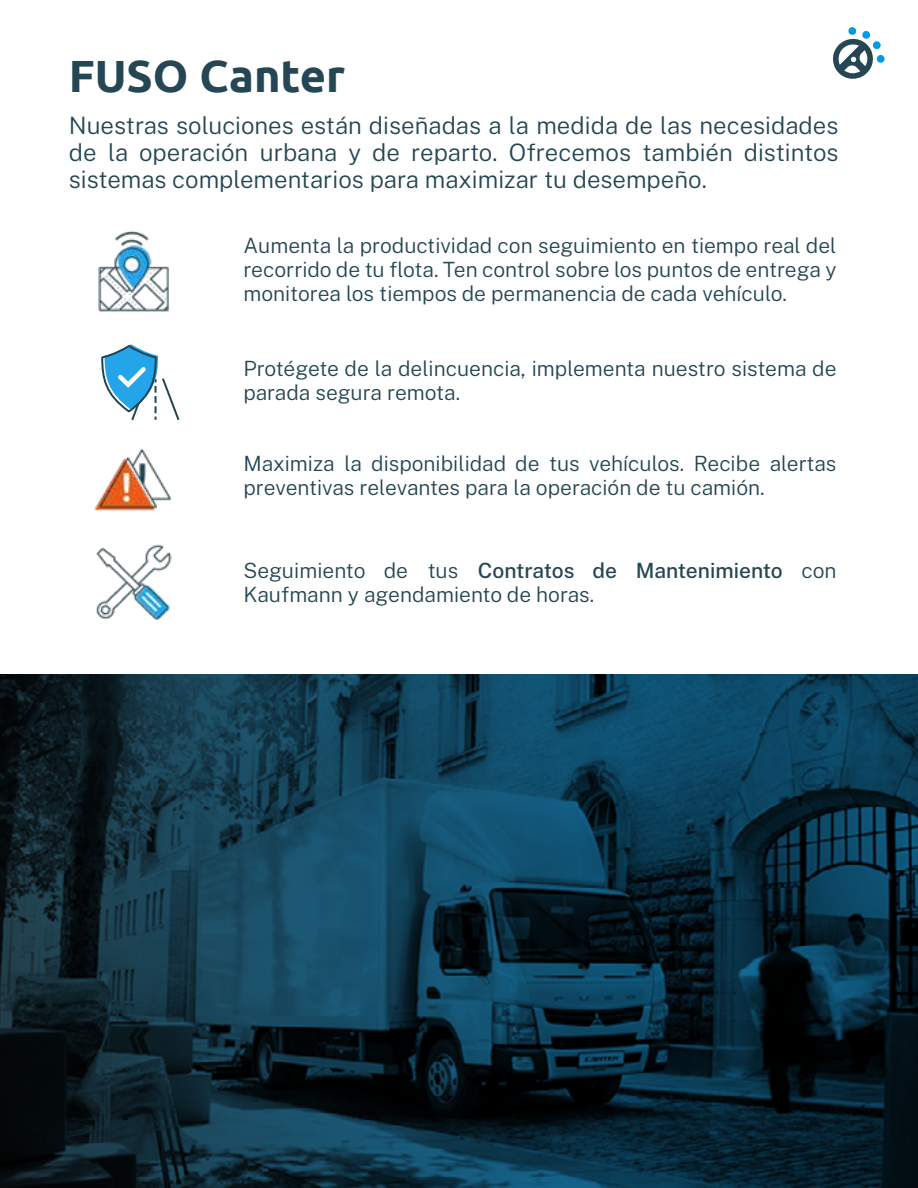
<style>
.page{position:relative;width:918px;height:1188px;background:#fff}
.page>*{position:absolute;margin:0;border:0;box-sizing:border-box;transform-origin:0 0}
.t1{font:700 45.15px "Ubuntu";color:#254653}
.t2{font:300 24px/27px "Public Sans";color:#254653;text-align:justify}
.t3{font:300 21px/24px "Public Sans";color:#254653}
.s1{font-weight:500}
</style>
<div class="page">
<svg style="left:833px;top:27px;width:52px;height:52px"></svg>
<img style="left:96px;top:544px;width:76px;height:76px">
<img style="left:98px;top:230px;width:71px;height:82px">
<img style="left:94px;top:449px;width:78px;height:62px">
<svg style="left:0;top:675px;width:918px;height:513px;background:#0c2f40"></svg>
<svg style="left:101px;top:344px;width:79px;height:77px"></svg>
<h1 class="t1" style="left:69px;top:48px;width:278px">FUSO Canter</h1>
<p class="t2" style="left:69px;top:110px;width:771px">Nuestras soluciones están diseñadas a la medida de las necesidades de la operación urbana y de reparto. Ofrecemos también distintos sistemas complementarios para maximizar tu desempeño.</p>
<p class="t3" style="left:243px;top:232px;width:595px;text-align:justify">Aumenta la productividad con seguimiento en tiempo real del recorrido de tu flota. Ten control sobre los puntos de entrega y monitorea los tiempos de permanencia de cada vehículo.</p>
<p class="t3" style="left:243px;top:355px;width:595px">Protégete de la delincuencia, implementa nuestro sistema de parada segura remota.</p>
<p class="t3" style="left:243px;top:450px;width:595px">Maximiza la disponibilidad de tus vehículos. Recibe alertas preventivas relevantes para la operación de tu camión.</p>
<p class="t3" style="left:243px;top:557px;width:595px">Seguimiento de tus <span class="s1">Contratos de Mantenimiento</span> con<br>Kaufmann y agendamiento de horas.</p>
</div>
